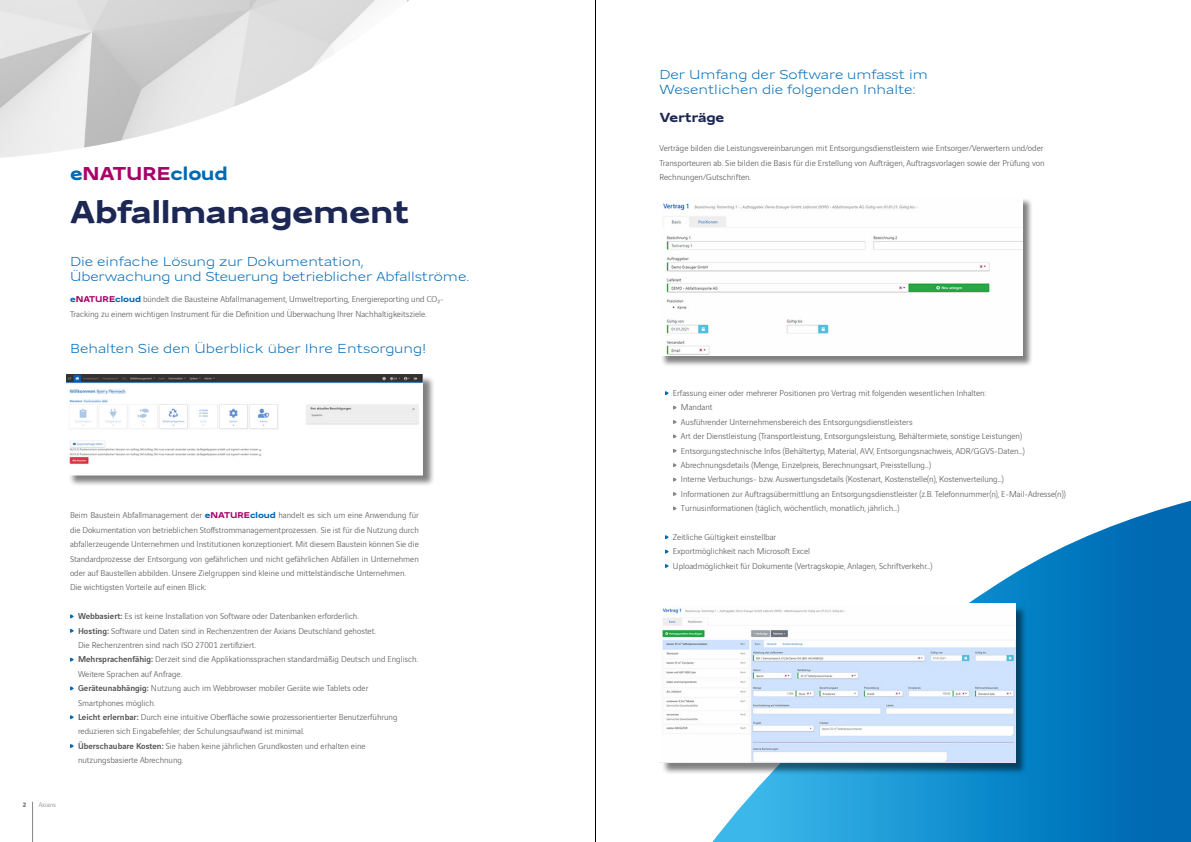
<style>
.page{position:relative;width:1191px;height:842px;background:#fff}
.page>*{position:absolute;margin:0;border:0;box-sizing:border-box;transform-origin:0 0}
.t1{font:700 34px "Vinci Sans Expanded";color:#1c2754}
.t2{font:700 20px "Vinci Sans Expanded";letter-spacing:-.005em;color:#0069b4}
.t3{font:300 14px/14.4px "Vinci Sans Expanded";color:#0069b4}
.t4{font:700 14px "Vinci Sans Expanded";color:#1c2754}
.t5{font:300 9px/14.4px "Vinci Sans";color:#565656}
.t6{font:300 7px "Vinci Sans";color:#878786}
.t7{font:900 7px "Vinci Sans";color:#878786}
.s1{color:#aa0069}
.s2{font-family:"Vinci Sans Expanded";font-weight:700;color:#0069b4}
.s3{font-family:"Vinci Sans Expanded";font-weight:700;color:#aa0069}
.s4{font-weight:500}
</style>
<div class="page">
<hr style="left:32px;top:802px;width:1px;height:40px;background:#878786">
<svg style="left:712px;top:501px;width:479px;height:341px"></svg>
<img style="left:0;top:0;width:409px;height:158px">
<svg style="left:70px;top:614px;width:4px;height:4px"></svg>
<svg style="left:70px;top:629px;width:4px;height:4px"></svg>
<svg style="left:70px;top:686px;width:4px;height:4px"></svg>
<svg style="left:70px;top:715px;width:4px;height:4px"></svg>
<svg style="left:70px;top:744px;width:4px;height:4px"></svg>
<div style="left:68px;top:376px;width:366px;height:111px;background:#000;opacity:.5"></div>
<img style="left:66px;top:374px;width:356px;height:101px">
<div style="left:660px;top:198px;width:373px;height:169px;background:#000;opacity:.5"></div>
<img style="left:660px;top:198px;width:362px;height:158px">
<div style="left:661px;top:605px;width:366px;height:170px;background:#000;opacity:.5"></div>
<img style="left:659px;top:604px;width:356px;height:159px">
<svg style="left:665px;top:391px;width:3px;height:4px"></svg>
<svg style="left:673px;top:420px;width:3px;height:4px"></svg>
<svg style="left:673px;top:492px;width:3px;height:4px"></svg>
<svg style="left:665px;top:535px;width:3px;height:4px"></svg>
<svg style="left:665px;top:564px;width:3px;height:4px"></svg>
<hr style="left:595px;top:0;width:1px;height:842px;background:#000">
<h2 class="t2" style="left:70px;top:158px;width:159px">e<span class="s1">NATURE</span>cloud</h2>
<h1 class="t1" style="left:70px;top:186px;width:341px">Abfallmanagement</h1>
<h3 class="t3" style="left:70px;top:254px;width:401px">Die einfache Lösung zur Dokumentation,<br>Überwachung und Steuerung betrieblicher Abfallströme.</h3>
<p class="t5" style="left:70px;top:292px;width:375px"><span class="s2">e</span><span class="s3">NATURE</span><span class="s2">cloud</span> bündelt die Bausteine Abfallmanagement, Umweltreporting, Energiereporting und CO2-<br>Tracking zu einem wichtigen Instrument für die Definition und Überwachung Ihrer Nachhaltigkeitsziele.</p>
<h3 class="t3" style="left:70px;top:340px;width:358px">Behalten Sie den Überblick über Ihre Entsorgung!</h3>
<p class="t5" style="left:70px;top:508px;width:350px">Beim Baustein Abfallmanagement der <span class="s2">e</span><span class="s3">NATURE</span><span class="s2">cloud</span> handelt es sich um eine Anwendung für die Dokumentation von betrieblichen Stoffstrommanagementprozessen. Sie ist für die Nutzung durch abfallerzeugende Unternehmen und Institutionen konzeptioniert. Mit diesem Baustein können Sie die Standardprozesse der Entsorgung von gefährlichen und nicht gefährlichen Abfällen in Unternehmen oder auf Baustellen abbilden. Unsere Zielgruppen sind kleine und mittelständische Unternehmen.<br>Die wichtigsten Vorteile auf einen Blick:</p>
<p class="t5" style="left:78px;top:608px;width:341px"><span class="s4">Webbasiert:</span> Es ist keine Installation von Software oder Datenbanken erforderlich.<br><span class="s4">Hosting:</span> Software und Daten sind in Rechenzentren der Axians Deutschland gehostet.<br>Die Rechenzentren sind nach ISO 27001 zertifiziert.<br><span class="s4">Mehrsprachenfähig:</span> Derzeit sind die Applikationssprachen standardmäßig Deutsch und Englisch.<br>Weitere Sprachen auf Anfrage.<br><span class="s4">Geräteunabhängig:</span> Nutzung auch im Webbrowser mobiler Geräte wie Tablets oder<br>Smartphones möglich.<br><span class="s4">Leicht erlernbar:</span> Durch eine intuitive Oberfläche sowie prozessorientierter Benutzerführung reduzieren sich Eingabefehler; der Schulungsaufwand ist minimal.<br><span class="s4">Überschaubare Kosten:</span> Sie haben keine jährlichen Grundkosten und erhalten eine nutzungsbasierte Abrechnung.</p>
<p class="t7" style="left:23px;top:798px;width:5px">2</p>
<p class="t6" style="left:39px;top:799px;width:19px">Axians</p>
<h3 class="t3" style="left:659px;top:66px;width:270px">Der Umfang der Software umfasst im<br>Wesentlichen die folgenden Inhalte:</h3>
<h3 class="t4" style="left:659px;top:107px;width:66px">Verträge</h3>
<p class="t5" style="left:659px;top:140px;width:386px;text-align:justify">Verträge bilden die Leistungsvereinbarungen mit Entsorgungsdienstleistern wie Entsorger/Verwertern und/oder Transporteuren ab. Sie bilden die Basis für die Erstellung von Aufträgen, Auftragsvorlagen sowie der Prüfung von Rechnungen/Gutschriften.</p>
<p class="t5" style="left:681px;top:385px;width:386px;text-indent:-8px">Erfassung einer oder mehrerer Positionen pro Vertrag mit folgenden wesentlichen Inhalten:<br>Mandant<br>Ausführender Unternehmensbereich des Entsorgungsdienstleisters<br>Art der Dienstleistung (Transportleistung, Entsorgungsleistung, Behältermiete, sonstige Leistungen)<br>Entsorgungstechnische Infos (Behältertyp, Material, AVV, Entsorgungsnachweis, ADR/GGVS-Daten…)<br>Abrechnungsdetails (Menge, Einzelpreis, Berechnungsart, Preisstellung…)<br>Interne Verbuchungs- bzw. Auswertungsdetails (Kostenart, Kostenstelle(n), Kostenverteilung…)<br>Informationen zur Auftragsübermittlung an Entsorgungsdienstleister (z.B. Telefonnummer(n), E-Mail-Adresse(n))<br>Turnusinformationen (täglich, wöchentlich, monatlich, jährlich…)</p>
<p class="t5" style="left:673px;top:529px;width:261px">Zeitliche Gültigkeit einstellbar<br>Exportmöglichkeit nach Microsoft Excel<br>Uploadmöglichkeit für Dokumente (Vertragskopie, Anlagen, Schriftverkehr…)</p>
</div>
